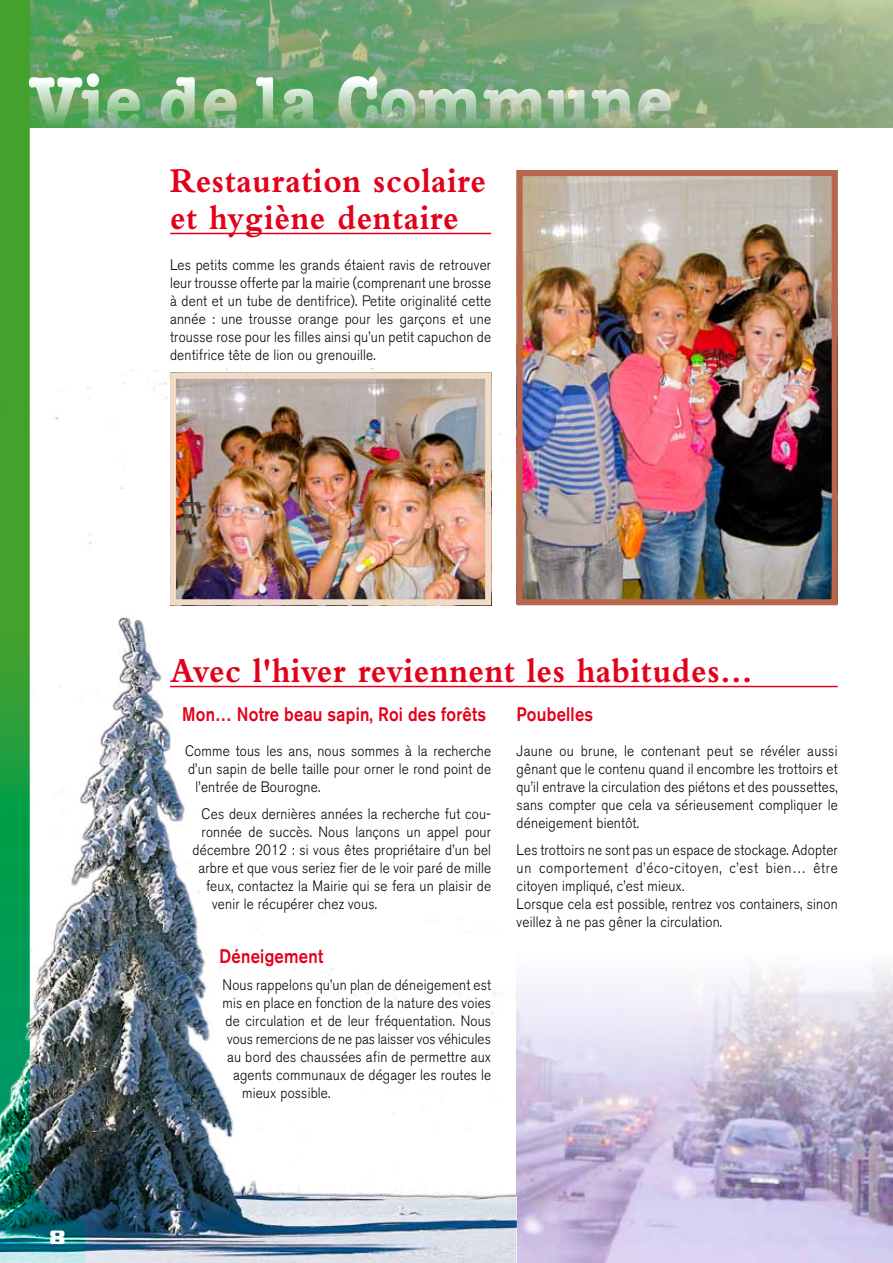
<style>
.page{position:relative;width:893px;height:1263px;background:#fff}
.page>*{position:absolute;margin:0;border:0;box-sizing:border-box;transform-origin:0 0}
.t1{font:700 75px "American Typewriter";color:#fff;scale:.9 1}
.t2{font:700 36px/36px "Bembo Std";letter-spacing:.02em;color:#e2001a;scale:.9 1}
.t3{font:700 21px "Serpentine Std";color:#fff}
.t4{font:500 19.5px "Akzidenz Grotesk BE";letter-spacing:.015em;color:#e2001a;scale:.85 1}
.t5{font:300 15px/18px "Akzidenz Grotesk BE";letter-spacing:.015em;color:#000;text-align:justify;scale:.9 1}
</style>
<div class="page">
<img style="left:85px;top:0;width:808px;height:128px">
<svg style="left:0;top:0;width:85px;height:369px"></svg>
<img style="left:524px;top:177px;width:307px;height:421px">
<div style="left:517px;top:170px;width:321px;height:435px;border:6px solid #b8664c"></div>
<img style="left:517px;top:963px;width:376px;height:300px">
<img style="left:0;top:369px;width:517px;height:894px">
<hr style="left:170px;top:233px;width:321px;height:1px;background:#e2001a">
<hr style="left:170px;top:686px;width:668px;height:1px;background:#e2001a">
<h1 class="t1" style="left:30px;top:38px;width:716px">Vie de la Commune</h1>
<h2 class="t2" style="left:170px;top:163px;width:352px">Restauration scolaire et hygiène dentaire</h2>
<p class="t5" style="left:170px;top:256px;width:358px">Les petits comme les grands étaient ravis de retrouver leur trousse offerte par la mairie (comprenant une brosse à dent et un tube de dentifrice). Petite originalité cette année : une trousse orange pour les garçons et une trousse rose pour les filles ainsi qu’un petit capuchon de dentifrice tête de lion ou grenouille.</p>
<h2 class="t2" style="left:170px;top:652px;width:649px">Avec l'hiver reviennent les habitudes…</h2>
<h3 class="t3" style="left:49px;top:1225px;width:17px">8</h3>
<h3 class="t4" style="left:182px;top:702px;width:359px">Mon… Notre beau sapin, Roi des forêts</h3>
<p class="t5" style="left:185px;top:742px;width:342px">Comme tous les ans, nous sommes à la recherche</p>
<p class="t5" style="left:188px;top:760px;width:338px">d’un sapin de belle taille pour orner le rond point de</p>
<p class="t5" style="left:196px;top:778px;width:140px">l’entrée de Bourogne.</p>
<p class="t5" style="left:202px;top:805px;width:323px">Ces deux dernières années la recherche fut cou-</p>
<p class="t5" style="left:202px;top:823px;width:323px">ronnée de succès. Nous lançons un appel pour</p>
<p class="t5" style="left:193px;top:841px;width:333px">décembre 2012 : si vous êtes propriétaire d’un bel</p>
<p class="t5" style="left:199px;top:859px;width:327px">arbre et que vous seriez fier de le voir paré de mille</p>
<p class="t5" style="left:206px;top:877px;width:318px">feux, contactez la Mairie qui se fera un plaisir de</p>
<p class="t5" style="left:212px;top:895px;width:185px">venir le récupérer chez vous.</p>
<h3 class="t4" style="left:220px;top:944px;width:123px">Déneigement</h3>
<p class="t5" style="left:223px;top:976px;width:300px">Nous rappelons qu’un plan de déneigement est</p>
<p class="t5" style="left:223px;top:994px;width:300px">mis en place en fonction de la nature des voies</p>
<p class="t5" style="left:226px;top:1012px;width:296px">de circulation et de leur fréquentation. Nous</p>
<p class="t5" style="left:227px;top:1030px;width:295px">vous remercions de ne pas laisser vos véhicules</p>
<p class="t5" style="left:227px;top:1048px;width:295px">au bord des chaussées afin de permettre aux</p>
<p class="t5" style="left:233px;top:1066px;width:288px">agents communaux de dégager les routes le</p>
<p class="t5" style="left:242px;top:1084px;width:100px">mieux possible.</p>
<h3 class="t4" style="left:517px;top:702px;width:92px">Poubelles</h3>
<p class="t5" style="left:517px;top:742px;width:358px">Jaune ou brune, le contenant peut se révéler aussi gênant que le contenu quand il encombre les trottoirs et qu’il entrave la circulation des piétons et des poussettes, sans compter que cela va sérieusement compliquer le déneigement bientôt.</p>
<p class="t5" style="left:517px;top:841px;width:358px;text-align:left">Les trottoirs ne sont pas un espace de stockage. Adopter un comportement d’éco-citoyen, c’est bien… être citoyen impliqué, c’est mieux.<br>Lorsque cela est possible, rentrez vos containers, sinon veillez à ne pas gêner la circulation.</p>
</div>
